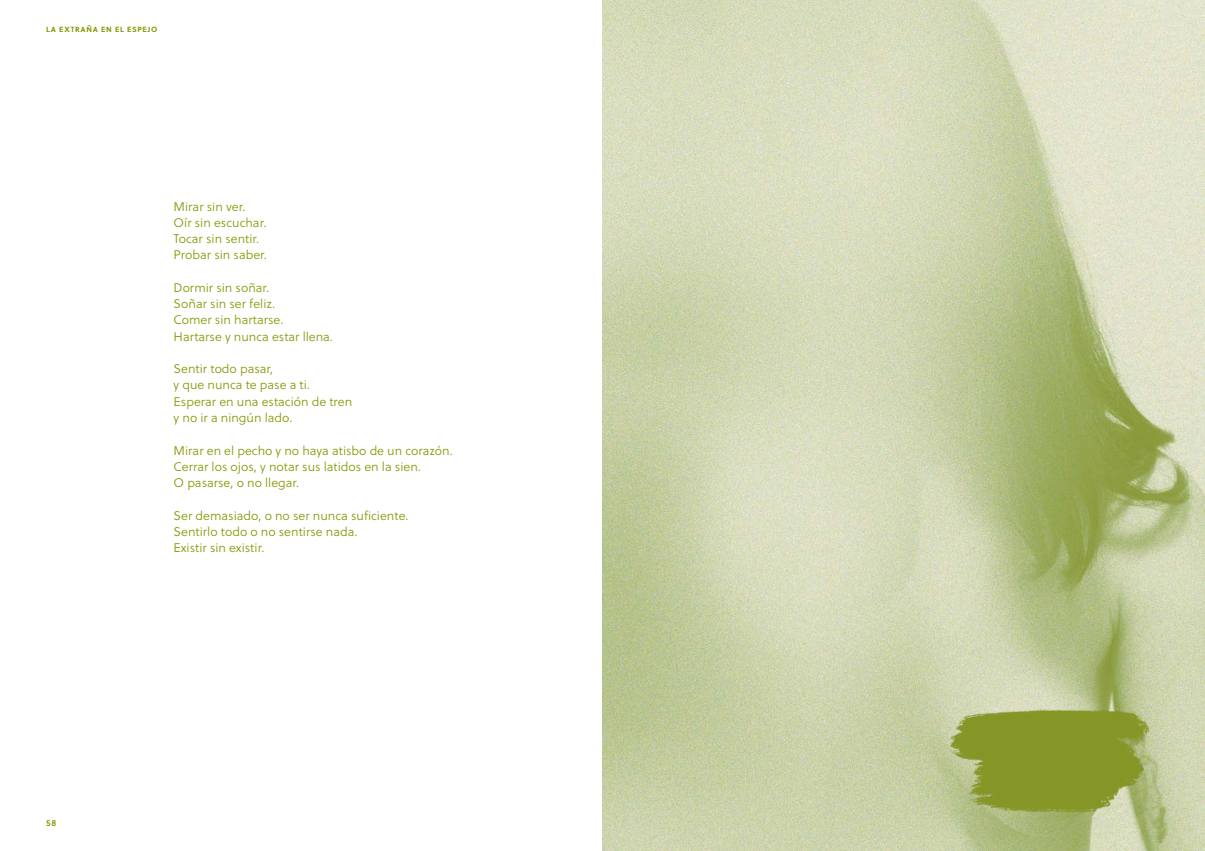
<style>
.page{position:relative;width:1205px;height:851px;background:#fff}
.page>*{position:absolute;margin:0;border:0;box-sizing:border-box;transform-origin:0 0}
.t1{font:12.5px/16.2px "Soleil Lt";color:#869603}
.t2{font:8.75px "Soleil Sb";color:#869603}
.t3{font:700 7.5px "Soleil";letter-spacing:.095em;color:#869603}
</style>
<div class="page">
<img style="left:602px;top:0;width:603px;height:850px">
<img style="left:826px;top:287px;width:379px;height:551px">
<p class="t3" style="left:46px;top:23px;width:113px">LA EXTRAÑA EN EL ESPEJO</p>
<p class="t1" style="left:174px;top:198px;width:95px">Mirar sin ver.<br>Oír sin escuchar.<br>Tocar sin sentir.<br>Probar sin saber.</p>
<p class="t1" style="left:174px;top:279px;width:161px">Dormir sin soñar.<br>Soñar sin ser feliz.<br>Comer sin hartarse.<br>Hartarse y nunca estar llena.</p>
<p class="t1" style="left:174px;top:360px;width:180px">Sentir todo pasar,<br>y que nunca te pase a ti.<br>Esperar en una estación de tren y no ir a ningún lado.</p>
<p class="t1" style="left:174px;top:442px;width:281px">Mirar en el pecho y no haya atisbo de un corazón.<br>Cerrar los ojos, y notar sus latidos en la sien.<br>O pasarse, o no llegar.</p>
<p class="t1" style="left:174px;top:507px;width:236px">Ser demasiado, o no ser nunca suficiente.<br>Sentirlo todo o no sentirse nada.<br>Existir sin existir.</p>
<p class="t2" style="left:46px;top:815px;width:12px">58</p>
</div>
